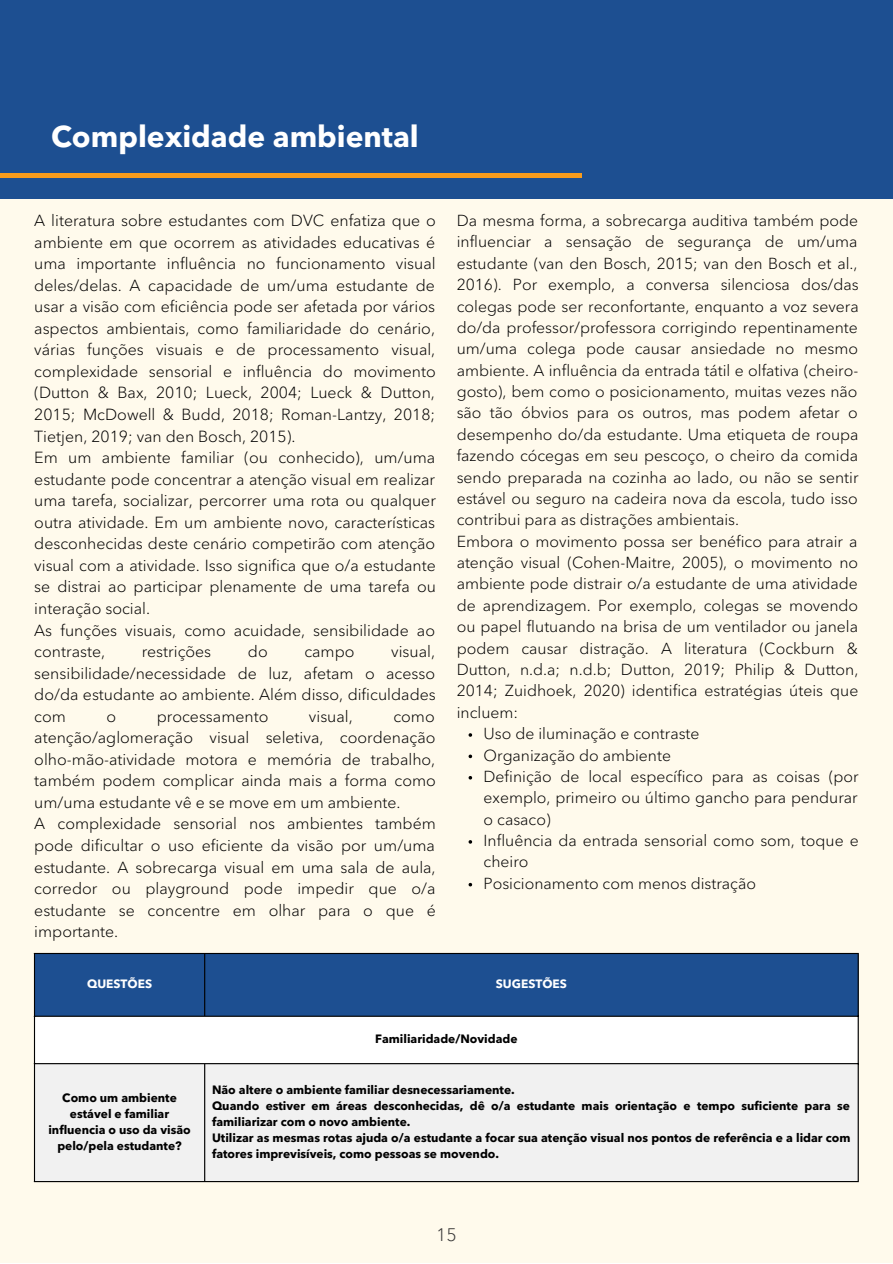
<style>
.page{position:relative;width:893px;height:1264px;background:#fff}
.page>*{position:absolute;margin:0;border:0;box-sizing:border-box;transform-origin:0 0}
.t1{font:700 29.85px "Avenir Next LT Pro";color:#fff}
.t2{font:300 18px "Avenir Next LT Pro";color:#373636}
.t3{font:300 15.9px/21.6px "Avenir Next LT Pro";color:#000}
.t4{font:700 12px/16px "Avenir Next LT Pro";color:#000;text-align:center}
.t5{font:700 12px "Avenir Next LT Pro";color:#fff}
</style>
<div class="page">
<div style="left:0;top:0;width:892px;height:1262px;background:#fffaec"></div>
<div style="left:0;top:0;width:892px;height:199px;background:#1d4f91"></div>
<div style="left:35px;top:954px;width:822px;height:61px;background:#1d4f91"></div>
<div style="left:34px;top:1015px;width:824px;height:48px;background:#fff"></div>
<div style="left:35px;top:1064px;width:822px;height:116px;background:#f1f1f1"></div>
<hr style="left:34px;top:954px;width:1px;height:226px;background:#000">
<hr style="left:204px;top:954px;width:1px;height:61px;background:#000">
<hr style="left:204px;top:1064px;width:1px;height:116px;background:#000">
<hr style="left:857px;top:954px;width:1px;height:226px;background:#000">
<hr style="left:34px;top:952px;width:824px;height:2px;background:#000">
<hr style="left:34px;top:1015px;width:824px;height:1px;background:#000">
<hr style="left:34px;top:1063px;width:824px;height:1px;background:#000">
<hr style="left:34px;top:1180px;width:824px;height:2px;background:#000">
<hr style="left:0;top:173px;width:581px;height:4px;background:#f89c1d">
<svg style="left:468px;top:754px;width:4px;height:4px"></svg>
<svg style="left:468px;top:776px;width:4px;height:3px"></svg>
<svg style="left:468px;top:882px;width:4px;height:4px"></svg>
<h1 class="t1" style="left:51px;top:124px;width:369px">Complexidade ambiental</h1>
<p class="t3" style="left:34px;top:211px;width:403px">A literatura sobre estudantes com DVC enfatiza que o ambiente em que ocorrem as atividades educativas é uma importante influência no funcionamento visual deles/delas. A capacidade de um/uma estudante de usar a visão com eficiência pode ser afetada por vários aspectos ambientais, como familiaridade do cenário, várias funções visuais e de processamento visual, complexidade sensorial e influência do movimento (Dutton &amp; Bax, 2010; Lueck, 2004; Lueck &amp; Dutton, 2015; McDowell &amp; Budd, 2018; Roman-Lantzy, 2018; Tietjen, 2019; van den Bosch, 2015).<br>Em um ambiente familiar (ou conhecido), um/uma estudante pode concentrar a atenção visual em realizar uma tarefa, socializar, percorrer uma rota ou qualquer outra atividade. Em um ambiente novo, características desconhecidas deste cenário competirão com atenção visual com a atividade. Isso significa que o/a estudante se distrai ao participar plenamente de uma tarefa ou interação social.<br>As funções visuais, como acuidade, sensibilidade ao contraste,</p>
<p class="t3" style="left:34px;top:642px;width:403px;text-align:justify;text-indent:357px">visual, sensibilidade/necessidade de luz, afetam o acesso do/da estudante ao ambiente. Além disso, dificuldades com</p>
<p class="t3" style="left:142px;top:642px;width:71px">restrições</p>
<p class="t3" style="left:248px;top:642px;width:21px">do</p>
<p class="t3" style="left:304px;top:642px;width:52px">campo</p>
<p class="t3" style="left:106px;top:706px;width:11px">o</p>
<p class="t3" style="left:157px;top:706px;width:113px">processamento</p>
<p class="t3" style="left:309px;top:706px;width:45px">visual,</p>
<p class="t3" style="left:34px;top:706px;width:403px;text-indent:359px">como atenção/aglomeração visual seletiva, coordenação olho-mão-atividade motora e memória de trabalho, também podem complicar ainda mais a forma como um/uma estudante vê e se move em um ambiente.<br>A complexidade sensorial nos ambientes também pode dificultar o uso eficiente da visão por um/uma estudante. A sobrecarga visual em uma sala de aula, corredor ou playground pode impedir que o/a estudante se concentre em olhar para o que é importante.</p>
<p class="t3" style="left:456px;top:211px;width:403px">Da mesma forma, a sobrecarga auditiva também pode influenciar a sensação de segurança de um/uma estudante (van den Bosch, 2015; van den Bosch et al., 2016). Por exemplo, a conversa silenciosa dos/das colegas pode ser reconfortante, enquanto a voz severa do/da professor/professora corrigindo repentinamente um/uma colega pode causar ansiedade no mesmo ambiente. A influência da entrada tátil e olfativa (cheiro&shy;gosto), bem como o posicionamento, muitas vezes não são tão óbvios para os outros, mas podem afetar o desempenho do/da estudante. Uma etiqueta de roupa fazendo cócegas em seu pescoço, o cheiro da comida sendo preparada na cozinha ao lado, ou não se sentir estável ou seguro na cadeira nova da escola, tudo isso contribui para as distrações ambientais.<br>Embora o movimento possa ser benéfico para atrair a atenção visual (Cohen-Maitre, 2005), o movimento no ambiente pode distrair o/a estudante de uma atividade de aprendizagem. Por exemplo, colegas se movendo ou papel flutuando na brisa de um ventilador ou janela podem causar distração. A literatura (Cockburn &amp; Dutton, n.d.a; n.d.b; Dutton, 2019; Philip &amp; Dutton, 2014; Zuidhoek, 2020) identifica estratégias úteis que incluem:</p>
<p class="t3" style="left:483px;top:724px;width:376px">Uso de iluminação e contraste<br>Organização do ambiente<br>Definição de local específico para as coisas (por exemplo, primeiro ou último gancho para pendurar o casaco)<br>Influência da entrada sensorial como som, toque e cheiro<br>Posicionamento com menos distração</p>
<p class="t5" style="left:87px;top:978px;width:67px">QUESTÕES</p>
<p class="t5" style="left:496px;top:978px;width:73px">SUGESTÕES</p>
<p class="t4" style="left:375px;top:1031px;width:144px">Familiaridade/Novidade</p>
<p class="t4" style="left:48px;top:1090px;width:144px">Como um ambiente estável e familiar influencia o uso da visão pelo/pela estudante?</p>
<p class="t4" style="left:212px;top:1082px;width:640px;text-align:left">Não altere o ambiente familiar desnecessariamente.<br>Quando estiver em áreas desconhecidas, dê o/a estudante mais orientação e tempo suficiente para se familiarizar com o novo ambiente.<br>Utilizar as mesmas rotas ajuda o/a estudante a focar sua atenção visual nos pontos de referência e a lidar com fatores imprevisíveis, como pessoas se movendo.</p>
<p class="t2" style="left:436px;top:1226px;width:22px">15</p>
</div>
